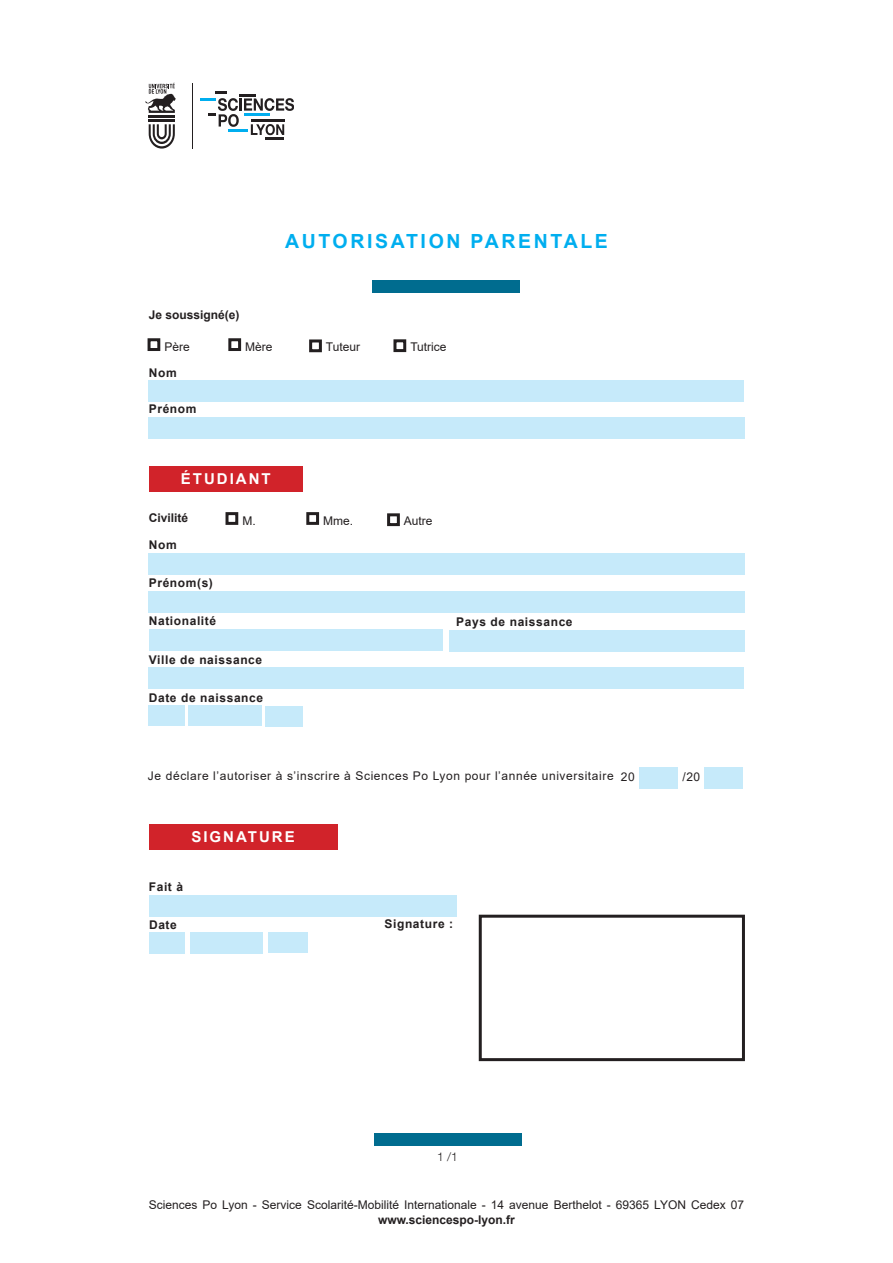
<style>
.page{position:relative;width:893px;height:1263px;background:#fff}
.page>*{position:absolute;margin:0;border:0;box-sizing:border-box;transform-origin:0 0}
.t1{font:700 19.5px "Arial";letter-spacing:.135em;color:#00aeef}
.t2{font:700 15px "Arial";letter-spacing:.135em;color:#fff}
.t3{font:12px "Arial";color:#231f20}
.t4{font:700 12px "Arial";letter-spacing:.05em;color:#231f20}
.t5{font:12px "Arial";letter-spacing:.05em;color:#231f20}
.t6{font:700 12px "Arial";color:#231f20}
.t7{font:300 12px "Helvetica Neue LT Pro";color:#231f20}
</style>
<div class="page">
<svg style="left:149px;top:124px;width:26px;height:25px"></svg>
<hr style="left:149px;top:120px;width:26px;height:2px;background:#231f20">
<hr style="left:149px;top:115px;width:26px;height:2px;background:#231f20">
<svg style="left:145px;top:83px;width:31px;height:30px"></svg>
<hr style="left:192px;top:83px;width:1px;height:66px;background:#231f20">
<hr style="left:200px;top:98px;width:16px;height:3px;background:#00aeef">
<hr style="left:266px;top:137px;width:18px;height:3px;background:#231f20">
<svg style="left:208px;top:92px;width:85px;height:43px"></svg>
<div style="left:372px;top:281px;width:147px;height:12px;background:#006c8f"></div>
<div style="left:149px;top:466px;width:154px;height:25px;background:#d1232a"></div>
<div style="left:149px;top:553px;width:596px;height:21px;background:#c6eafa"></div>
<div style="left:149px;top:591px;width:596px;height:21px;background:#c6eafa"></div>
<div style="left:149px;top:629px;width:293px;height:22px;background:#c6eafa"></div>
<div style="left:149px;top:667px;width:595px;height:22px;background:#c6eafa"></div>
<div style="left:226px;top:512px;width:12px;height:13px;border:3px solid #231f20"></div>
<div style="left:306px;top:512px;width:13px;height:13px;border:3px solid #231f20"></div>
<div style="left:387px;top:513px;width:13px;height:13px;border:3px solid #231f20"></div>
<div style="left:449px;top:630px;width:295px;height:21px;background:#c6eafa"></div>
<div style="left:374px;top:1133px;width:148px;height:13px;background:#006c8f"></div>
<div style="left:149px;top:824px;width:188px;height:26px;background:#d1232a"></div>
<div style="left:479px;top:915px;width:266px;height:146px;border:3px solid #231f20"></div>
<div style="left:149px;top:895px;width:308px;height:21px;background:#c6eafa"></div>
<div style="left:148px;top:338px;width:12px;height:13px;border:3px solid #231f20"></div>
<div style="left:228px;top:338px;width:13px;height:13px;border:3px solid #231f20"></div>
<div style="left:309px;top:339px;width:13px;height:13px;border:3px solid #231f20"></div>
<div style="left:149px;top:381px;width:595px;height:21px;background:#c6eafa"></div>
<div style="left:149px;top:417px;width:596px;height:21px;background:#c6eafa"></div>
<div style="left:393px;top:339px;width:13px;height:13px;border:3px solid #231f20"></div>
<div style="left:265px;top:706px;width:38px;height:20px;background:#c6eafa"></div>
<div style="left:149px;top:705px;width:36px;height:21px;background:#c6eafa"></div>
<div style="left:188px;top:706px;width:74px;height:20px;background:#c6eafa"></div>
<div style="left:639px;top:767px;width:39px;height:22px;background:#c6eafa"></div>
<div style="left:704px;top:767px;width:39px;height:22px;background:#c6eafa"></div>
<div style="left:149px;top:932px;width:35px;height:22px;background:#c6eafa"></div>
<div style="left:190px;top:932px;width:73px;height:21px;background:#c6eafa"></div>
<div style="left:269px;top:932px;width:39px;height:21px;background:#c6eafa"></div>
<p class="t1" style="left:285px;top:227px;width:324px">AUTORISATION PARENTALE</p>
<p class="t6" style="left:149px;top:307px;width:92px">Je soussigné(e)</p>
<p class="t3" style="left:164px;top:338px;width:27px">Père</p>
<p class="t3" style="left:245px;top:338px;width:29px">Mère</p>
<p class="t3" style="left:326px;top:339px;width:36px">Tuteur</p>
<p class="t4" style="left:149px;top:364px;width:29px">Nom</p>
<p class="t4" style="left:149px;top:400px;width:49px">Prénom</p>
<p class="t2" style="left:181px;top:468px;width:92px">ÉTUDIANT</p>
<p class="t3" style="left:410px;top:338px;width:38px">Tutrice</p>
<p class="t6" style="left:149px;top:509px;width:41px">Civilité</p>
<p class="t3" style="left:242px;top:512px;width:15px">M.</p>
<p class="t3" style="left:323px;top:512px;width:31px">Mme.</p>
<p class="t3" style="left:404px;top:512px;width:30px">Autre</p>
<p class="t4" style="left:149px;top:537px;width:29px">Nom</p>
<p class="t4" style="left:149px;top:574px;width:66px">Prénom(s)</p>
<p class="t4" style="left:149px;top:613px;width:69px">Nationalité</p>
<p class="t4" style="left:149px;top:651px;width:115px">Ville de naissance</p>
<p class="t4" style="left:149px;top:689px;width:116px">Date de naissance</p>
<p class="t4" style="left:456px;top:613px;width:118px">Pays de naissance</p>
<p class="t5" style="left:148px;top:767px;width:467px">Je déclare l’autoriser à s’inscrire à Sciences Po Lyon pour l’année universitaire</p>
<p class="t3" style="left:621px;top:769px;width:15px">20</p>
<p class="t3" style="left:682px;top:769px;width:19px">/20</p>
<p class="t2" style="left:191px;top:826px;width:105px">SIGNATURE</p>
<p class="t4" style="left:149px;top:878px;width:36px">Fait à</p>
<p class="t4" style="left:384px;top:915px;width:70px">Signature :</p>
<p class="t7" style="left:437px;top:1150px;width:22px">1 /1</p>
<p class="t3" style="left:149px;top:1197px;width:597px">Sciences Po Lyon - Service Scolarité-Mobilité Internationale - 14 avenue Berthelot - 69365 LYON Cedex 07</p>
<p class="t6" style="left:378px;top:1211px;width:138px">www.sciencespo-lyon.fr</p>
</div>
